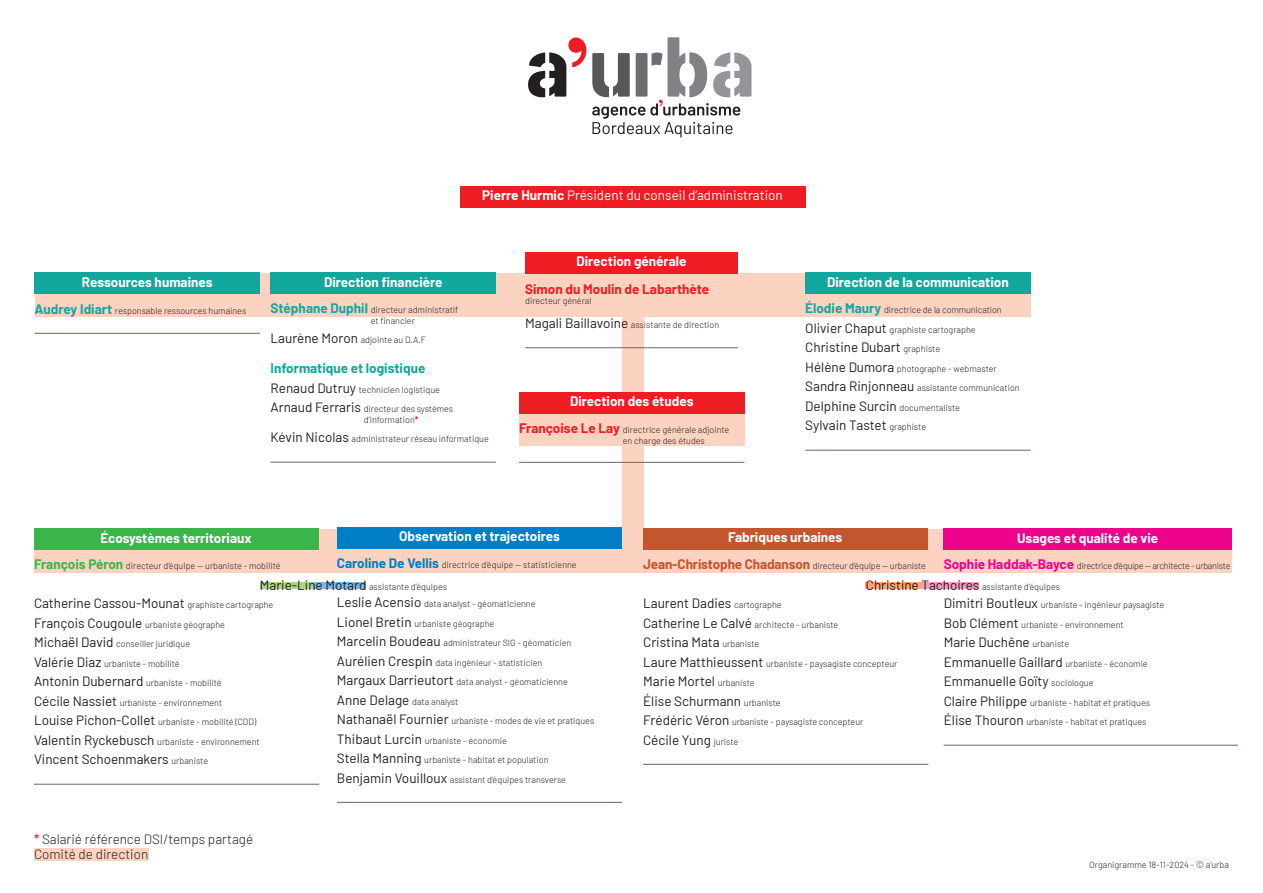
<style>
.page{position:relative;width:1263px;height:893px;background:#fff}
.page>*{position:absolute;margin:0;border:0;box-sizing:border-box;transform-origin:0 0}
.Nom{font:13.5px "Barlow";color:#231f20}
.Equipe{font:700 13.5px "Barlow";color:#fff}
.t1{font:300 13.5px "Barlow";color:#231f20}
.Equipe-2{font:13.5px "Barlow";color:#fff}
.Nom-2{font:700 13.5px "Barlow";color:#ee1d23}
.Nom-3{font:700 13.5px "Barlow";color:#12a79d}
.Nom-4{font:300 9px/10.5px "Barlow";color:#231f20}
.Nom-5{font:300 9px "Barlow";letter-spacing:-.03em;color:#231f20}
.s1{font-weight:700;font-size:13.5px;color:#12a79d}
.s2{font-weight:700}
.s3{font-weight:400;font-size:13.5px}
.s4{font-weight:700;color:#ee1d23}
.s5{font-weight:700;font-size:13.5px;color:#ee1d23}
.s6{font-weight:300;font-size:9px}
.s7{font-weight:700;font-size:13.5px;color:#3ab54a}
.s8{font-weight:700;font-size:13.5px;color:#007ec5}
.s9{font-weight:700;font-size:13.5px;color:#c2562e}
.s10{font-weight:700;font-size:13.5px;color:#ed028c}
.s11{font-weight:500;color:#ee1d23}
</style>
<div class="page">
<div style="left:35px;top:273px;width:996px;height:44px;background:#fcd2c0"></div>
<div style="left:519px;top:402px;width:225px;height:44px;background:#fcd2c0"></div>
<div style="left:622px;top:265px;width:21px;height:286px;background:#fcd2c0"></div>
<div style="left:34px;top:529px;width:1198px;height:44px;background:#fcd2c0"></div>
<div style="left:34px;top:848px;width:115px;height:13px;background:#fcd2c0"></div>
<hr style="left:519px;top:462px;width:225px;height:1px;background:#716557">
<div style="left:519px;top:392px;width:225px;height:22px;background:#ee1d23"></div>
<hr style="left:805px;top:450px;width:226px;height:1px;background:#716557">
<div style="left:805px;top:273px;width:226px;height:21px;background:#12a79d"></div>
<div style="left:460px;top:186px;width:345px;height:21px;background:#ee1d23"></div>
<svg style="left:528px;top:37px;width:223px;height:100px"></svg>
<hr style="left:525px;top:347px;width:213px;height:1px;background:#716557">
<div style="left:525px;top:252px;width:213px;height:21px;background:#ee1d23"></div>
<hr style="left:944px;top:745px;width:294px;height:1px;background:#716557">
<div style="left:944px;top:529px;width:288px;height:21px;background:#ed028c"></div>
<hr style="left:643px;top:764px;width:285px;height:1px;background:#716557">
<div style="left:643px;top:528px;width:284px;height:22px;background:#c2562e"></div>
<hr style="left:34px;top:784px;width:285px;height:1px;background:#716557">
<div style="left:34px;top:529px;width:284px;height:21px;background:#3ab54a"></div>
<hr style="left:35px;top:333px;width:225px;height:1px;background:#716557">
<div style="left:35px;top:273px;width:225px;height:21px;background:#12a79d"></div>
<hr style="left:271px;top:462px;width:225px;height:1px;background:#716557">
<div style="left:271px;top:273px;width:225px;height:21px;background:#12a79d"></div>
<hr style="left:337px;top:802px;width:285px;height:1px;background:#716557">
<div style="left:337px;top:527px;width:285px;height:22px;background:#007ec5"></div>
<div style="left:865px;top:582px;width:57px;height:7px;background:#f8a877"></div>
<div style="left:922px;top:582px;width:56px;height:7px;background:#f49bc3"></div>
<div style="left:260px;top:582px;width:53px;height:7px;background:#acd589"></div>
<div style="left:313px;top:582px;width:52px;height:7px;background:#7eb6e2"></div>
<p class="Equipe" style="left:82px;top:272px;width:132px">Ressources humaines</p>
<p class="Nom-4" style="left:35px;top:304px;width:213px"><span class="s1">Audrey Idiart</span> responsable ressources humaines</p>
<p class="Equipe-2" style="left:482px;top:185px;width:302px"><span class="s2">Pierre Hurmic</span> Président du conseil d’administration</p>
<p class="Equipe" style="left:324px;top:272px;width:120px">Direction financière</p>
<p class="Nom-4" style="left:371px;top:304px;width:89px;text-indent:-100px"><span class="s1">Stéphane Duphil</span> directeur administratif et financier</p>
<p class="Nom-4" style="left:271px;top:334px;width:157px"><span class="s3">Laurène Moron</span> adjointe au D.A.F</p>
<p class="Nom-3" style="left:271px;top:359px;width:156px">Informatique et logistique</p>
<p class="Nom-4" style="left:271px;top:384px;width:171px"><span class="s3">Renaud Dutruy</span> technicien logistique</p>
<p class="Nom-4" style="left:364px;top:403px;width:91px;text-indent:-93px"><span class="s3">Arnaud Ferraris</span> directeur des systèmes d’information<span class="s4">*</span></p>
<p class="Nom-4" style="left:271px;top:433px;width:220px"><span class="s3">Kévin Nicolas</span> administrateur réseau informatique</p>
<p class="Equipe" style="left:576px;top:251px;width:111px">Direction générale</p>
<p class="Nom-2" style="left:525px;top:279px;width:186px">Simon du Moulin de Labarthète</p>
<p class="Nom-4" style="left:525px;top:295px;width:68px">directeur général</p>
<p class="Nom-4" style="left:525px;top:319px;width:196px"><span class="s3">Magali Baillavoine</span> assistante de direction</p>
<p class="Equipe" style="left:570px;top:391px;width:125px">Direction des études</p>
<p class="Nom-4" style="left:623px;top:424px;width:108px;text-indent:-104px"><span class="s5">Françoise Le Lay</span> directrice générale adjointe en charge des études</p>
<p class="Equipe" style="left:827px;top:272px;width:183px">Direction de la communication</p>
<p class="Nom-4" style="left:805px;top:304px;width:198px"><span class="s1">Élodie Maury</span> directrice de la communication</p>
<p class="Nom-4" style="left:805px;top:324px;width:172px"><span class="s3">Olivier Chaput</span> graphiste cartographe</p>
<p class="Nom" style="left:805px;top:338px;width:136px">Christine Dubart <span class="s6">graphiste</span></p>
<p class="Nom-4" style="left:805px;top:363px;width:193px"><span class="s3">Hélène Dumora</span> photographe - webmaster</p>
<p class="Nom-4" style="left:805px;top:382px;width:216px"><span class="s3">Sandra Rinjonneau</span> assistante communication</p>
<p class="Nom" style="left:805px;top:396px;width:156px">Delphine Surcin <span class="s6">documentaliste</span></p>
<p class="Nom" style="left:805px;top:416px;width:122px">Sylvain Tastet <span class="s6">graphiste</span></p>
<p class="Equipe" style="left:100px;top:528px;width:153px">Écosystèmes territoriaux</p>
<p class="Nom-4" style="left:34px;top:560px;width:248px"><span class="s7">François Péron</span> directeur d’équipe — urbaniste - mobilité</p>
<p class="Nom" style="left:34px;top:594px;width:241px">Catherine Cassou-Mounat <span class="s6">graphiste cartographe</span></p>
<p class="Nom-4" style="left:34px;top:619px;width:192px"><span class="s3">François Cougoule</span> urbaniste géographe</p>
<p class="Nom-4" style="left:34px;top:638px;width:158px"><span class="s3">Michaël David</span> conseiller juridique</p>
<p class="Nom-4" style="left:34px;top:658px;width:147px"><span class="s3">Valérie Diaz</span> urbaniste - mobilité</p>
<p class="Nom-4" style="left:34px;top:677px;width:189px"><span class="s3">Antonin Dubernard</span> urbaniste - mobilité</p>
<p class="Nom-4" style="left:34px;top:697px;width:190px"><span class="s3">Cécile Nassiet</span> urbaniste - environnement</p>
<p class="Nom-4" style="left:34px;top:716px;width:224px"><span class="s3">Louise Pichon-Collet</span> urbaniste - mobilité (CDD)</p>
<p class="Nom-4" style="left:34px;top:736px;width:227px"><span class="s3">Valentin Ryckebusch</span> urbaniste - environnement</p>
<p class="Nom" style="left:34px;top:750px;width:176px">Vincent Schoenmakers <span class="s6">urbaniste</span></p>
<p class="Equipe" style="left:399px;top:527px;width:162px">Observation et trajectoires</p>
<p class="Nom-4" style="left:337px;top:559px;width:241px"><span class="s8">Caroline De Vellis</span> directrice d’équipe — statisticienne</p>
<p class="Nom-4" style="left:337px;top:598px;width:200px"><span class="s3">Leslie Acensio</span> data analyst - géomaticienne</p>
<p class="Nom-4" style="left:337px;top:617px;width:159px"><span class="s3">Lionel Bretin</span> urbaniste géographe</p>
<p class="Nom-4" style="left:337px;top:637px;width:236px"><span class="s3">Marcelin Boudeau</span> administrateur SIG - géomaticien</p>
<p class="Nom-4" style="left:337px;top:656px;width:207px"><span class="s3">Aurélien Crespin</span> data ingénieur - statisticien</p>
<p class="Nom-4" style="left:337px;top:676px;width:232px"><span class="s3">Margaux Darrieutort</span> data analyst - géomaticienne</p>
<p class="Nom-4" style="left:337px;top:695px;width:123px"><span class="s3">Anne Delage</span> data analyst</p>
<p class="Nom-4" style="left:337px;top:715px;width:259px"><span class="s3">Nathanaël Fournier</span> urbaniste - modes de vie et pratiques</p>
<p class="Nom-4" style="left:337px;top:734px;width:171px"><span class="s3">Thibaut Lurcin</span> urbaniste - économie</p>
<p class="Nom-4" style="left:337px;top:754px;width:213px"><span class="s3">Stella Manning</span> urbaniste - habitat et population</p>
<p class="Nom-4" style="left:337px;top:773px;width:231px"><span class="s3">Benjamin Vouilloux</span> assistant d’équipes transverse</p>
<p class="Equipe" style="left:728px;top:528px;width:116px">Fabriques urbaines</p>
<p class="Nom-4" style="left:643px;top:560px;width:284px"><span class="s9">Jean-Christophe Chadanson</span> directeur d’équipe — urbaniste</p>
<p class="Nom" style="left:643px;top:593px;width:140px">Laurent Dadies <span class="s6">cartographe</span></p>
<p class="Nom-4" style="left:643px;top:618px;width:197px"><span class="s3">Catherine Le Calvé</span> architecte - urbaniste</p>
<p class="Nom" style="left:643px;top:632px;width:118px">Cristina Mata <span class="s6">urbaniste</span></p>
<p class="Nom-4" style="left:643px;top:657px;width:256px"><span class="s3">Laure Matthieussent</span> urbaniste - paysagiste concepteur</p>
<p class="Nom" style="left:643px;top:671px;width:113px">Marie Mortel <span class="s6">urbaniste</span></p>
<p class="Nom" style="left:643px;top:691px;width:139px">Élise Schurmann <span class="s6">urbaniste</span></p>
<p class="Nom-4" style="left:643px;top:716px;width:222px"><span class="s3">Frédéric Véron</span> urbaniste - paysagiste concepteur</p>
<p class="Nom" style="left:643px;top:730px;width:97px">Cécile Yung <span class="s6">juriste</span></p>
<p class="Equipe" style="left:1017px;top:528px;width:143px">Usages et qualité de vie</p>
<p class="Nom-5" style="left:944px;top:560px;width:288px"><span class="s10">Sophie Haddak-Bayce</span> directrice d’équipe — architecte - urbaniste</p>
<p class="Nom-4" style="left:944px;top:599px;width:222px"><span class="s3">Dimitri Boutleux</span> urbaniste - ingénieur paysagiste</p>
<p class="Nom-4" style="left:944px;top:619px;width:182px"><span class="s3">Bob Clément</span> urbaniste - environnement</p>
<p class="Nom" style="left:944px;top:633px;width:127px">Marie Duchêne <span class="s6">urbaniste</span></p>
<p class="Nom" style="left:944px;top:652px;width:205px">Emmanuelle Gaillard <span class="s6">urbaniste - économie</span></p>
<p class="Nom" style="left:944px;top:672px;width:151px">Emmanuelle Goïty <span class="s6">sociologue</span></p>
<p class="Nom-4" style="left:944px;top:697px;width:208px"><span class="s3">Claire Philippe</span> urbaniste - habitat et pratiques</p>
<p class="Nom-4" style="left:944px;top:716px;width:204px"><span class="s3">Élise Thouron</span> urbaniste - habitat et pratiques</p>
<p class="Nom-4" style="left:260px;top:581px;width:189px"><span class="s3">Marie-Line Motard</span> assistante d’équipes</p>
<p class="Nom-4" style="left:866px;top:581px;width:196px"><span class="s3">Christine Tachoires</span> assistante d’équipes</p>
<p class="t1" style="left:34px;top:829px;width:221px"><span class="s11">*</span> Salarié référence DSI/temps partagé</p>
<p class="t1" style="left:34px;top:844px;width:116px">Comité de direction</p>
<p class="Nom-4" style="left:1089px;top:859px;width:141px">Organigramme 18-11-2024 - © a’urba</p>
</div>
